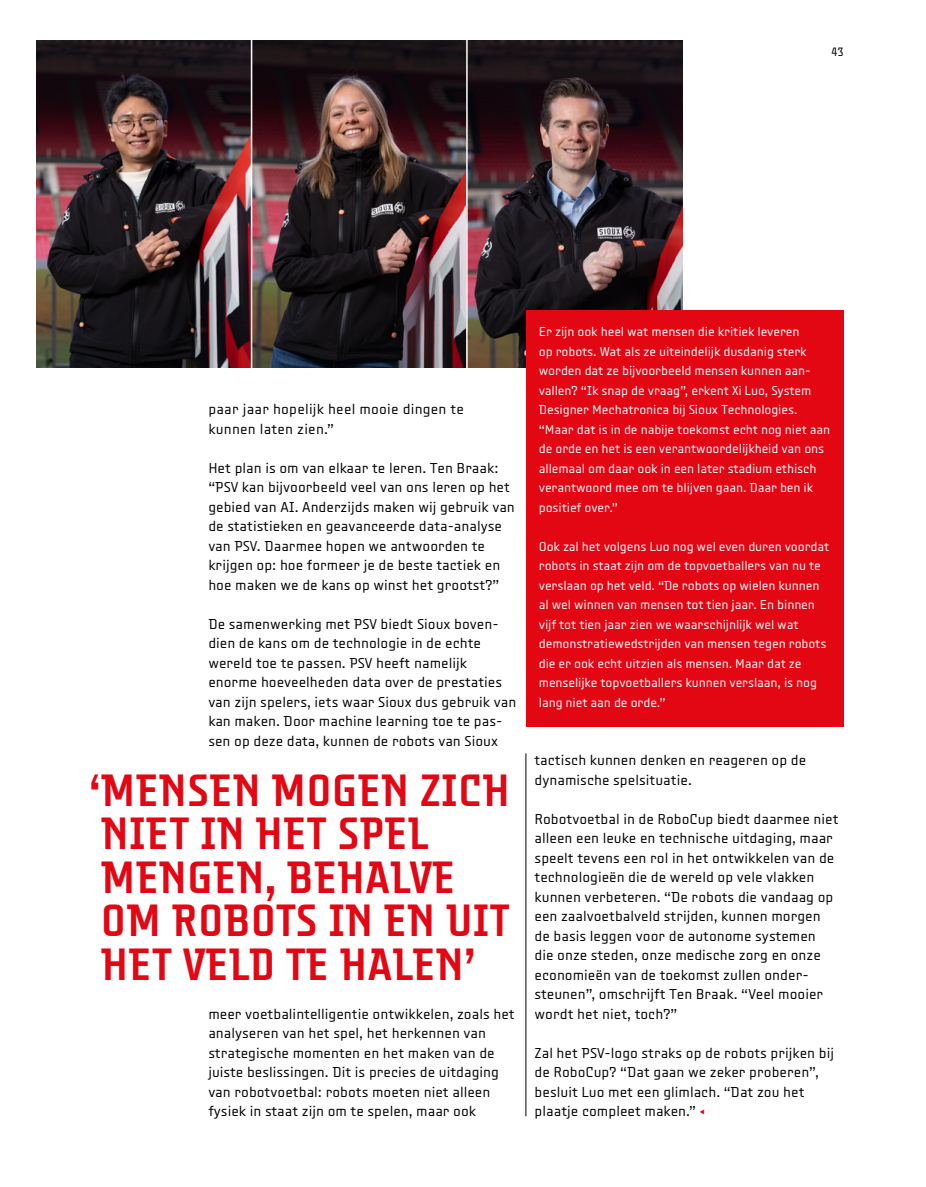
<style>
.page{position:relative;width:926px;height:1187px;background:#fff}
.page>*{position:absolute;margin:0;border:0;box-sizing:border-box;transform-origin:0 0}
.t1{font:700 45px/43.5px "PSV Sans";letter-spacing:-.01em;color:#e30613}
.t2{font:14.25px/19.5px "PSV Text";color:#000}
.t3{font:12.75px/19.5px "PSV Text";letter-spacing:-.01em;color:#fff}
.t4{font:12px "PSV Sans";color:#000}
.s1{font-family:"Quinn Text";font-size:13.5px;color:#e30613}
</style>
<div class="page">
<hr style="left:526px;top:753px;width:1px;height:363px;background:#000">
<img style="left:36px;top:40px;width:215px;height:327px">
<img style="left:252px;top:40px;width:214px;height:327px">
<img style="left:468px;top:40px;width:214px;height:327px">
<div style="left:526px;top:310px;width:318px;height:417px;background:#e30613"></div>
<p class="t4" style="left:831px;top:44px;width:14px">43</p>
<p class="t2" style="left:208px;top:399px;width:257px">paar jaar hopelijk heel mooie dingen te kunnen laten zien.”</p>
<p class="t2" style="left:208px;top:457px;width:308px">Het plan is om van elkaar te leren. Ten Braak: “PSV kan bijvoorbeeld veel van ons leren op het gebied van AI. Anderzijds maken wij gebruik van de statistieken en geavanceerde data-analyse van PSV. Daarmee hopen we antwoorden te krijgen op: hoe formeer je de beste tactiek en hoe maken we de kans op winst het grootst?”</p>
<p class="t2" style="left:208px;top:613px;width:309px">De samenwerking met PSV biedt Sioux boven&shy;dien de kans om de technologie in de echte wereld toe te passen. PSV heeft namelijk enorme hoeveelheden data over de prestaties van zijn spelers, iets waar Sioux dus gebruik van kan maken. Door machine learning toe te pas&shy;sen op deze data, kunnen de robots van Sioux</p>
<h1 class="t1" style="left:89px;top:766px;width:423px">‘MENSEN MOGEN ZICH<br>NIET IN HET SPEL<br>MENGEN, BEHALVE<br>OM ROBOTS IN EN UIT<br>HET VELD TE HALEN’</h1>
<p class="t2" style="left:208px;top:1003px;width:308px">meer voetbalintelligentie ontwikkelen, zoals het analyseren van het spel, het herkennen van strategische momenten en het maken van de juiste beslissingen. Dit is precies de uitdaging van robotvoetbal: robots moeten niet alleen fysiek in staat zijn om te spelen, maar ook</p>
<p class="t3" style="left:539px;top:321px;width:293px">Er zijn ook heel wat mensen die kritiek leveren<br>op robots. Wat als ze uiteindelijk dusdanig sterk worden dat ze bijvoorbeeld mensen kunnen aan&shy;vallen? “Ik snap de vraag”, erkent Xi Luo, System Designer Mechatronica bij Sioux Technologies. “Maar dat is in de nabije toekomst echt nog niet aan de orde en het is een verantwoordelijkheid van ons allemaal om daar ook in een later stadium ethisch verantwoord mee om te blijven gaan. Daar ben ik positief over.”</p>
<p class="t3" style="left:539px;top:536px;width:292px">Ook zal het volgens Luo nog wel even duren voordat robots in staat zijn om de topvoetballers van nu te verslaan op het veld. “De robots op wielen kunnen al wel winnen van mensen tot tien jaar. En binnen vijf tot tien jaar zien we waarschijnlijk wel wat demonstratiewedstrijden van mensen tegen robots die er ook echt uitzien als mensen. Maar dat ze menselijke topvoetballers kunnen verslaan, is nog lang niet aan de orde.”</p>
<p class="t2" style="left:535px;top:750px;width:273px">tactisch kunnen denken en reageren op de dynamische spelsituatie.</p>
<p class="t2" style="left:535px;top:808px;width:305px">Robotvoetbal in de RoboCup biedt daarmee niet alleen een leuke en technische uitdaging, maar speelt tevens een rol in het ontwikkelen van de technologieën die de wereld op vele vlakken kunnen verbeteren. “De robots die vandaag op een zaalvoetbalveld strijden, kunnen morgen de basis leggen voor de autonome systemen<br>die onze steden, onze medische zorg en onze economieën van de toekomst zullen onder&shy;steunen”, omschrijft Ten Braak. “Veel mooier wordt het niet, toch?”</p>
<p class="t2" style="left:535px;top:1042px;width:301px">Zal het PSV-logo straks op de robots prijken bij de RoboCup? “Dat gaan we zeker proberen”, besluit Luo met een glimlach. “Dat zou het plaatje compleet maken.” <span class="s1">◄</span></p>
</div>
